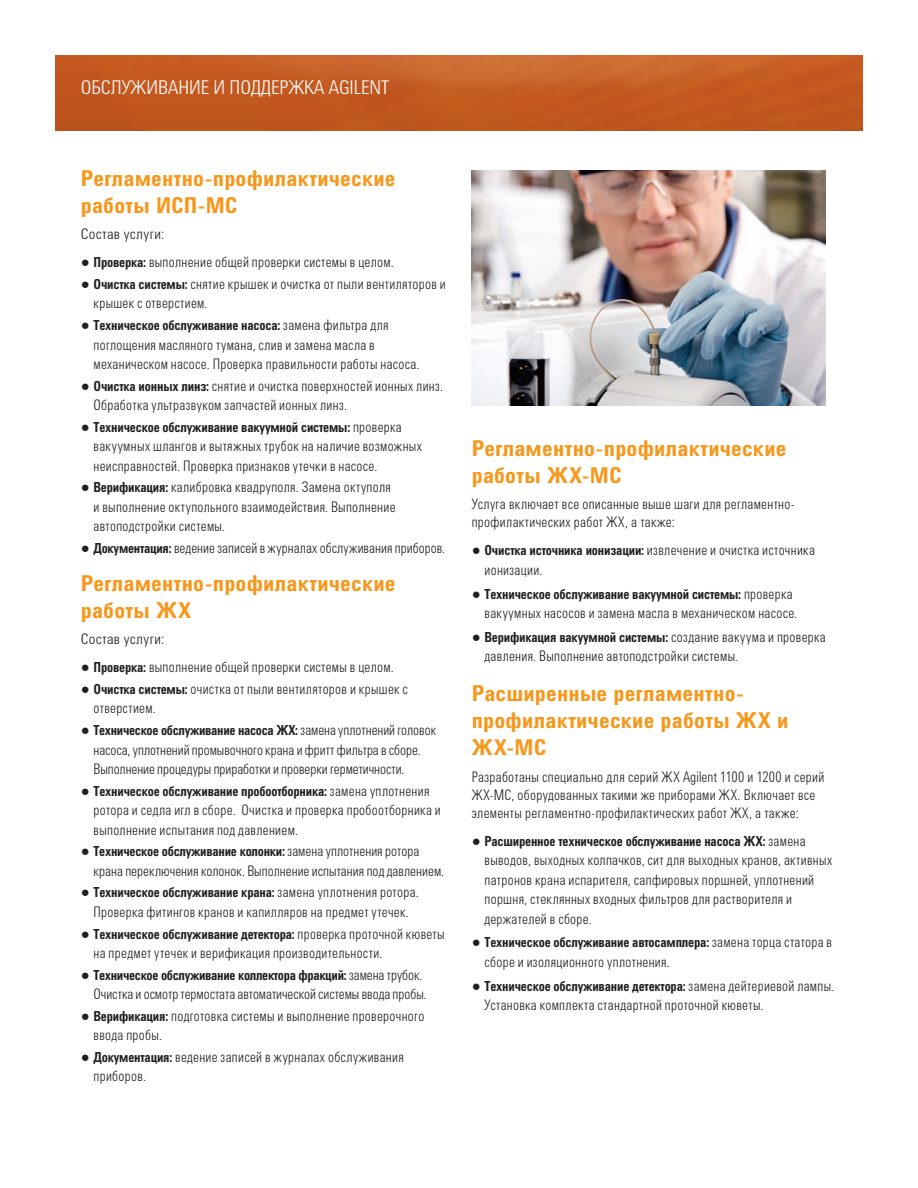
<style>
.page{position:relative;width:918px;height:1188px;background:#fff}
.page>*{position:absolute;margin:0;border:0;box-sizing:border-box;transform-origin:0 0}
.t1{font:700 22.5px/27px "Agilent Condensed CFF";letter-spacing:.01em;color:#f7981d}
.t2{font:300 19.5px "Agilent Condensed CFF";color:#fff}
.t3{font:300 15px/19.5px "Agilent Condensed CFF";letter-spacing:.025em;color:#231f20;scale:.9 1}
.t4{font:300 15px/19.5px "Agilent Condensed CFF";color:#231f20;scale:.9 1}
.t5{font:300 15px "Agilent Condensed CFF";letter-spacing:.005em;color:#231f20;scale:.9 1}
.t6{font:300 15px "Agilent Condensed CFF";letter-spacing:.025em;color:#231f20}
.t7{font:700 14.25px "Agilent Condensed CFF";letter-spacing:-.015em;color:#231f20;scale:.9 1}
.s1{font-weight:400}
.s2{font-weight:700;font-size:14.25px}
.s3{font-weight:400;font-size:15px}
.s4{font-weight:300;font-size:15px}
</style>
<div class="page">
<img style="left:55px;top:55px;width:808px;height:76px">
<img style="left:472px;top:170px;width:354px;height:236px">
<h2 class="t2" style="left:81px;top:73px;width:310px">ОБСЛУЖИВАНИЕ И ПОДДЕРЖКА AGILENT</h2>
<h1 class="t1" style="left:81px;top:164px;width:316px">Регламентно-профилактические работы ИСП</h1>
<h1 class="t1" style="left:197px;top:191px;width:25px">-МС</h1>
<p class="t6" style="left:81px;top:223px;width:85px">Состав услуги:</p>
<p class="t3" style="left:81px;top:251px;width:349px"><span class="s1">●</span> <span class="s2">Проверка:</span> выполнение общей проверки системы в целом.</p>
<p class="t3" style="left:94px;top:273px;width:393px;text-indent:-13px"><span class="s1">●</span> <span class="s2">Очистка системы:</span> снятие крышек и очистка от пыли вентиляторов и крышек с отверстием.</p>
<p class="t7" style="left:81px;top:314px;width:344px"><span class="s3">●</span> Техническое обслуживание насоса: <span class="s4">замена фильтра для</span></p>
<p class="t3" style="left:94px;top:334px;width:364px">поглощения масляного тумана, слив и замена масла в механическом насосе. Проверка правильности работы насоса.</p>
<p class="t3" style="left:94px;top:375px;width:390px;text-indent:-13px"><span class="s1">●</span> <span class="s2">Очистка ионных линз:</span> снятие и очистка поверхностей ионных линз.<br>Обработка ультразвуком запчастей ионных линз.</p>
<p class="t7" style="left:81px;top:416px;width:358px"><span class="s3">●</span> Техническое обслуживание вакуумной системы: <span class="s4">проверка</span></p>
<p class="t3" style="left:94px;top:435px;width:366px">вакуумных шлангов и вытяжных трубок на наличие возможных неисправностей. Проверка признаков утечки в насосе.</p>
<p class="t3" style="left:94px;top:476px;width:337px;text-indent:-13px"><span class="s1">●</span> <span class="s2">Верификация:</span> калибровка квадруполя. Замена октуполя и выполнение октупольного взаимодействия. Выполнение автоподстройки системы.</p>
<p class="t5" style="left:81px;top:537px;width:406px"><span class="s1">●</span> <span class="s2">Документация:</span> ведение записей в журналах обслуживания приборов.</p>
<h1 class="t1" style="left:81px;top:569px;width:316px">Регламентно-профилактические работы ЖХ</h1>
<p class="t6" style="left:81px;top:628px;width:85px">Состав услуги:</p>
<p class="t3" style="left:81px;top:656px;width:349px"><span class="s1">●</span> <span class="s2">Проверка:</span> выполнение общей проверки системы в целом.</p>
<p class="t3" style="left:94px;top:678px;width:351px;text-indent:-13px"><span class="s1">●</span> <span class="s2">Очистка системы:</span> очистка от пыли вентиляторов и крышек с отверстием.</p>
<p class="t7" style="left:81px;top:719px;width:396px"><span class="s3">●</span> Техническое обслуживание насоса ЖХ: <span class="s4">замена уплотнений головок</span></p>
<p class="t4" style="left:94px;top:738px;width:365px">насоса, уплотнений промывочного крана и фритт фильтра в сборе.<br>Выполнение процедуры приработки и проверки герметичности.</p>
<p class="t7" style="left:81px;top:780px;width:389px"><span class="s3">●</span> Техническое обслуживание пробоотборника: <span class="s4">замена уплотнения</span></p>
<p class="t3" style="left:94px;top:799px;width:387px">ротора и седла игл в сборе. Очистка и проверка пробоотборника и выполнение испытания под давлением.</p>
<p class="t7" style="left:81px;top:841px;width:378px"><span class="s3">●</span> Техническое обслуживание колонки: <span class="s4">замена уплотнения ротора</span></p>
<p class="t5" style="left:94px;top:859px;width:391px">крана переключения колонок. Выполнение испытания под давлением.</p>
<p class="t7" style="left:81px;top:882px;width:377px"><span class="s3">●</span> Техническое обслуживание крана: <span class="s4">замена уплотнения ротора.</span></p>
<p class="t3" style="left:94px;top:901px;width:352px">Проверка фитингов кранов и капилляров на предмет утечек.</p>
<p class="t7" style="left:81px;top:923px;width:406px"><span class="s3">●</span> Техническое обслуживание детектора: <span class="s4">проверка проточной кюветы</span></p>
<p class="t3" style="left:94px;top:942px;width:322px">на предмет утечек и верификация производительности.</p>
<p class="t7" style="left:81px;top:964px;width:381px"><span class="s3">●</span> Техническое обслуживание коллектора фракций: <span class="s4">замена трубок.</span></p>
<p class="t4" style="left:94px;top:983px;width:371px">Очистка и осмотр термостата автоматической системы ввода пробы.</p>
<p class="t3" style="left:94px;top:1005px;width:369px;text-indent:-13px"><span class="s1">●</span> <span class="s2">Верификация:</span> подготовка системы и выполнение проверочного ввода пробы.</p>
<p class="t3" style="left:94px;top:1046px;width:346px;text-indent:-13px"><span class="s1">●</span> <span class="s2">Документация:</span> ведение записей в журналах обслуживания приборов.</p>
<h1 class="t1" style="left:472px;top:434px;width:316px">Регламентно-профилактические работы ЖХ-МС</h1>
<p class="t3" style="left:472px;top:494px;width:360px;line-height:18px">Услуга включает все описанные выше шаги для регламентно&shy;профилактических работ ЖХ, а также:</p>
<p class="t3" style="left:485px;top:539px;width:369px;text-indent:-13px"><span class="s1">●</span> <span class="s2">Очистка источника ионизации:</span> извлечение и очистка источника ионизации.</p>
<p class="t7" style="left:472px;top:583px;width:358px"><span class="s3">●</span> Техническое обслуживание вакуумной системы: <span class="s4">проверка</span></p>
<p class="t3" style="left:485px;top:602px;width:349px">вакуумных насосов и замена масла в механическом насосе.</p>
<p class="t7" style="left:472px;top:626px;width:395px"><span class="s3">●</span> Верификация вакуумной системы: <span class="s4">создание вакуума и проверка</span></p>
<p class="t3" style="left:485px;top:645px;width:283px">давления. Выполнение автоподстройки системы.</p>
<h1 class="t1" style="left:472px;top:679px;width:318px">Расширенные регламентно&shy;профилактические работы ЖХ и<br>ЖХ-МС</h1>
<p class="t3" style="left:472px;top:766px;width:393px;line-height:18px">Разработаны специально для серий ЖХ Agilent 1100 и 1200 и серий<br>ЖХ-МС, оборудованных такими же приборами ЖХ. Включает все элементы регламентно-профилактических работ ЖХ, а также:</p>
<p class="t7" style="left:472px;top:830px;width:372px"><span class="s3">●</span> Расширенное техническое обслуживание насоса ЖХ: <span class="s4">замена</span></p>
<p class="t3" style="left:485px;top:849px;width:388px">выводов, выходных колпачков, сит для выходных кранов, активных патронов крана испарителя, сапфировых поршней, уплотнений поршня, стеклянных входных фильтров для растворителя и держателей в сборе.</p>
<p class="t7" style="left:472px;top:932px;width:402px"><span class="s3">●</span> Техническое обслуживание автосамплера: <span class="s4">замена торца статора в</span></p>
<p class="t3" style="left:485px;top:951px;width:207px">сборе и изоляционного уплотнения.</p>
<p class="t7" style="left:472px;top:975px;width:404px"><span class="s3">●</span> Техническое обслуживание детектора: <span class="s4">замена дейтериевой лампы.</span></p>
<p class="t3" style="left:485px;top:994px;width:311px">Установка комплекта стандартной проточной кюветы.</p>
</div>
